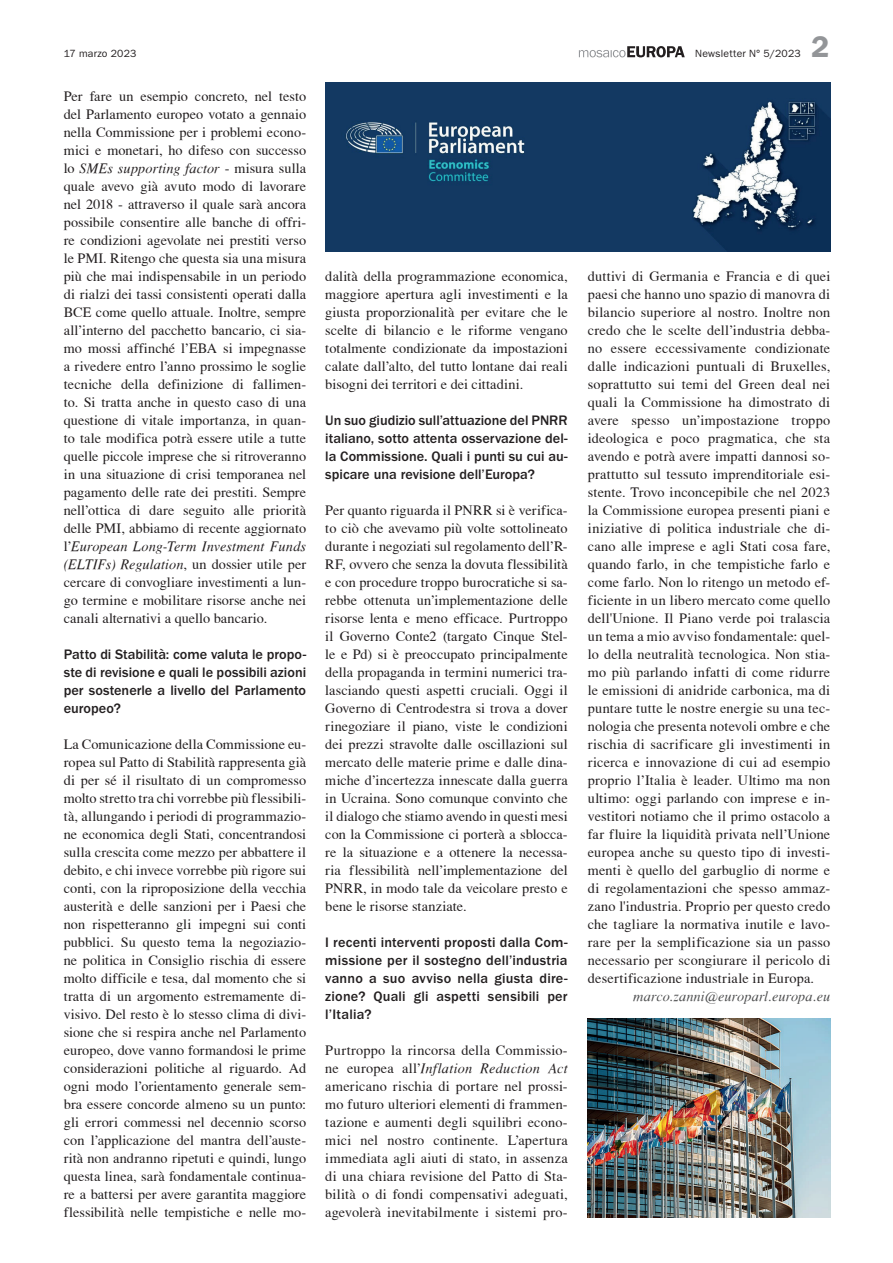
<style>
.page{position:relative;width:893px;height:1263px;background:#fff}
.page>*{position:absolute;margin:0;border:0;box-sizing:border-box;transform-origin:0 0}
.t1{font:600 30px "ITC Franklin Gothic Std";color:#939598}
.t2{font:14.25px/18px "T Acc LAD";letter-spacing:.01em;color:#231f20;text-align:justify}
.t3{font:500 14.25px/18px "ITC Franklin Gothic Std";letter-spacing:.005em;color:#231f20;text-align:justify}
.t4{font:14.25px/18px "T Acc LAD Italic";letter-spacing:.01em;color:#231f20}
.t5{font:14.25px "T Acc LAD Italic";letter-spacing:.01em;color:#4b4c4d}
.t6{font:10.5px "ITC Franklin Gothic Std";letter-spacing:.015em;color:#231f20}
.s1{font-family:"T Acc LAD"}
</style>
<div class="page">
<svg style="left:579px;top:46px;width:106px;height:11px"></svg>
<img style="left:325px;top:83px;width:505px;height:168px">
<img style="left:588px;top:1018px;width:242px;height:199px">
<p class="t6" style="left:64px;top:48px;width:74px">17 marzo 2023</p>
<p class="t6" style="left:695px;top:48px;width:107px">Newsletter N° 5/2023</p>
<h1 class="t1" style="left:811px;top:29px;width:19px">2</h1>
<p class="t2" style="left:64px;top:87px;width:244px">Per fare un esempio concreto, nel testo del Parlamento europeo votato a gennaio nella Commissione per i problemi econo&shy;mici e monetari, ho difeso con successo</p>
<p class="t4" style="left:64px;top:159px;width:244px"><span class="s1">lo</span> SMEs supporting factor <span class="s1">- misura sulla</span></p>
<p class="t2" style="left:64px;top:177px;width:244px">quale avevo già avuto modo di lavorare nel 2018 - attraverso il quale sarà ancora possibile consentire alle banche di offri&shy;re condizioni agevolate nei prestiti verso le PMI. Ritengo che questa sia una misura più che mai indispensabile in un periodo di rialzi dei tassi consistenti operati dalla BCE come quello attuale. Inoltre, sempre all’interno del pacchetto bancario, ci sia&shy;mo mossi affinché l’EBA si impegnasse a rivedere entro l’anno prossimo le soglie tecniche della definizione di fallimen&shy;to. Si tratta anche in questo caso di una questione di vitale importanza, in quan&shy;to tale modifica potrà essere utile a tutte quelle piccole imprese che si ritroveranno in una situazione di crisi temporanea nel pagamento delle rate dei prestiti. Sempre nell’ottica di dare seguito alle priorità delle PMI, abbiamo di recente aggiornato</p>
<p class="t4" style="left:64px;top:537px;width:244px"><span class="s1">l’</span>European Long-Term Investment Funds (ELTIFs) Regulation<span class="s1">, un dossier utile per</span></p>
<p class="t2" style="left:64px;top:573px;width:244px">cercare di convogliare investimenti a lun&shy;go termine e mobilitare risorse anche nei canali alternativi a quello bancario.</p>
<p class="t3" style="left:64px;top:645px;width:244px">Patto di Stabilità: come valuta le propo&shy;ste di revisione e quali le possibili azioni per sostenerle a livello del Parlamento europeo?</p>
<p class="t2" style="left:64px;top:735px;width:244px">La Comunicazione della Commissione eu&shy;ropea sul Patto di Stabilità rappresenta già di per sé il risultato di un compromesso molto stretto tra chi vorrebbe più flessibili&shy;tà, allungando i periodi di programmazio&shy;ne economica degli Stati, concentrandosi sulla crescita come mezzo per abbattere il debito, e chi invece vorrebbe più rigore sui conti, con la riproposizione della vecchia austerità e delle sanzioni per i Paesi che non rispetteranno gli impegni sui conti pubblici. Su questo tema la negoziazio&shy;ne politica in Consiglio rischia di essere molto difficile e tesa, dal momento che si tratta di un argomento estremamente di&shy;visivo. Del resto è lo stesso clima di divi&shy;sione che si respira anche nel Parlamento europeo, dove vanno formandosi le prime considerazioni politiche al riguardo. Ad ogni modo l’orientamento generale sem&shy;bra essere concorde almeno su un punto: gli errori commessi nel decennio scorso con l’applicazione del mantra dell’auste&shy;rità non andranno ripetuti e quindi, lungo questa linea, sarà fondamentale continua&shy;re a battersi per avere garantita maggiore flessibilità nelle tempistiche e nelle mo-</p>
<p class="t2" style="left:325px;top:267px;width:244px">dalità della programmazione economica, maggiore apertura agli investimenti e la giusta proporzionalità per evitare che le scelte di bilancio e le riforme vengano totalmente condizionate da impostazioni calate dall’alto, del tutto lontane dai reali bisogni dei territori e dei cittadini.</p>
<p class="t3" style="left:325px;top:411px;width:244px">Un suo giudizio sull’attuazione del PNRR italiano, sotto attenta osservazione del&shy;la Commissione. Quali i punti su cui au&shy;spicare una revisione dell’Europa?</p>
<p class="t2" style="left:325px;top:501px;width:244px">Per quanto riguarda il PNRR si è verifica&shy;to ciò che avevamo più volte sottolineato durante i negoziati sul regolamento dell’R-RF, ovvero che senza la dovuta flessibilità e con procedure troppo burocratiche si sa&shy;rebbe ottenuta un’implementazione delle risorse lenta e meno efficace. Purtroppo il Governo Conte2 (targato Cinque Stel&shy;le e Pd) si è preoccupato principalmente della propaganda in termini numerici tra&shy;lasciando questi aspetti cruciali. Oggi il Governo di Centrodestra si trova a dover rinegoziare il piano, viste le condizioni dei prezzi stravolte dalle oscillazioni sul mercato delle materie prime e dalle dina&shy;miche d’incertezza innescate dalla guerra in Ucraina. Sono comunque convinto che il dialogo che stiamo avendo in questi mesi con la Commissione ci porterà a sblocca&shy;re la situazione e a ottenere la necessa&shy;ria flessibilità nell’implementazione del PNRR, in modo tale da veicolare presto e bene le risorse stanziate.</p>
<p class="t3" style="left:325px;top:933px;width:244px">I recenti interventi proposti dalla Com&shy;missione per il sostegno dell’industria vanno a suo avviso nella giusta dire&shy;zione? Quali gli aspetti sensibili per l’Italia?</p>
<p class="t2" style="left:325px;top:1041px;width:244px">Purtroppo la rincorsa della Commissio-</p>
<p class="t4" style="left:325px;top:1059px;width:244px"><span class="s1">ne europea all’</span>Inflation Reduction Act</p>
<p class="t2" style="left:325px;top:1077px;width:244px">americano rischia di portare nel prossi&shy;mo futuro ulteriori elementi di frammen&shy;tazione e aumenti degli squilibri econo&shy;mici nel nostro continente. L’apertura immediata agli aiuti di stato, in assenza di una chiara revisione del Patto di Sta&shy;bilità o di fondi compensativi adeguati, agevolerà inevitabilmente i sistemi pro-</p>
<p class="t2" style="left:588px;top:267px;width:244px">duttivi di Germania e Francia e di quei paesi che hanno uno spazio di manovra di bilancio superiore al nostro. Inoltre non credo che le scelte dell’industria debba&shy;no essere eccessivamente condizionate dalle indicazioni puntuali di Bruxelles, soprattutto sui temi del Green deal nei quali la Commissione ha dimostrato di avere spesso un’impostazione troppo ideologica e poco pragmatica, che sta avendo e potrà avere impatti dannosi so&shy;prattutto sul tessuto imprenditoriale esi&shy;stente. Trovo inconcepibile che nel 2023 la Commissione europea presenti piani e iniziative di politica industriale che di&shy;cano alle imprese e agli Stati cosa fare, quando farlo, in che tempistiche farlo e come farlo. Non lo ritengo un metodo ef&shy;ficiente in un libero mercato come quello dell'Unione. Il Piano verde poi tralascia un tema a mio avviso fondamentale: quel&shy;lo della neutralità tecnologica. Non stia&shy;mo più parlando infatti di come ridurre le emissioni di anidride carbonica, ma di puntare tutte le nostre energie su una tec&shy;nologia che presenta notevoli ombre e che rischia di sacrificare gli investimenti in ricerca e innovazione di cui ad esempio proprio l’Italia è leader. Ultimo ma non ultimo: oggi parlando con imprese e in&shy;vestitori notiamo che il primo ostacolo a far fluire la liquidità privata nell’Unione europea anche su questo tipo di investi&shy;menti è quello del garbuglio di norme e di regolamentazioni che spesso ammaz&shy;zano l'industria. Proprio per questo credo che tagliare la normativa inutile e lavo&shy;rare per la semplificazione sia un passo necessario per scongiurare il pericolo di desertificazione industriale in Europa.</p>
<p class="t5" style="left:633px;top:987px;width:199px">marco.zanni@europarl.europa.eu</p>
</div>
